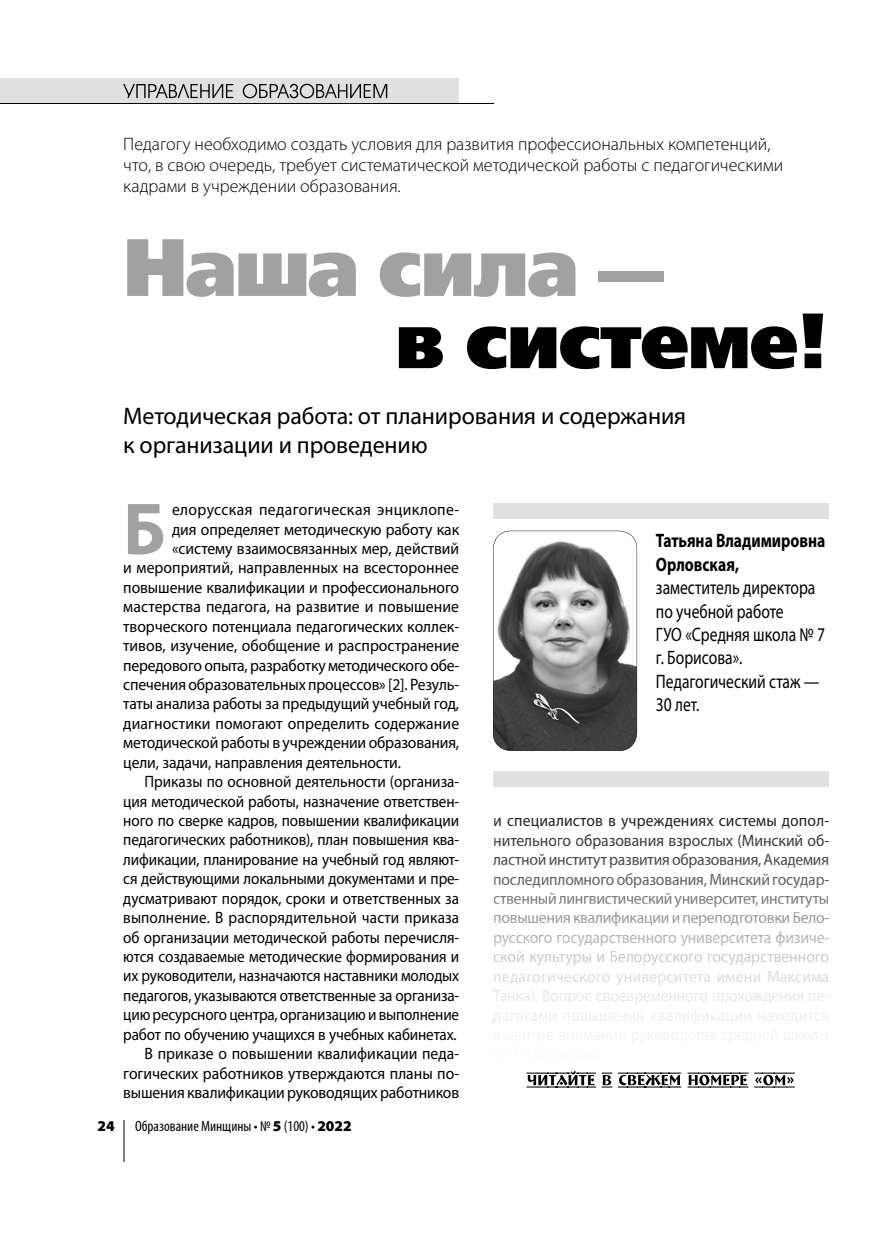
<style>
.page{position:relative;width:893px;height:1238px;background:#fff}
.page>*{position:absolute;margin:0;border:0;box-sizing:border-box;transform-origin:0 0}
.t1{font:81px "Free Set Black C";letter-spacing:-.025em;color:#a1a1a1}
.t2{font:78px "Free Set Black C";letter-spacing:-.02em;color:#000}
.t3{font:700 74.1px "Myriad Pro";color:#a1a1a1;scale:.95 1}
.t4{font:24px/28.8px "Myriad Pro";letter-spacing:-.005em;color:#000}
.t5{font:19.5px/23.4px "Myriad Pro";color:#000;scale:.8 1}
.t6{font:700 19.5px/23.4px "Myriad Pro";color:#000;scale:.8 1}
.t7{font:300 18px/21px "Myriad Pro";color:#000}
.t8{font:16.5px "Myriad Pro";letter-spacing:-.005em;color:#000;scale:.95 1}
.t9{font:16.5px "Myriad Pro";letter-spacing:-.005em;color:#000;scale:.92 1}
.t10{font:16.5px/19.5px "Myriad Pro";letter-spacing:-.01em;color:#484848;text-align:justify;scale:.95 1}
.t11{font:16.5px "Myriad Pro";letter-spacing:.025em;color:#000;scale:.95 1}
.t12{font:condensed 15px "Myriad Pro";color:#000}
.t13{font:900 15px "Myriad Pro";color:#000}
.s1{font-size:72px}
.s2{font-weight:900;font-stretch:normal}
.s3{color:#222}
.s4{color:#212121}
.s5{color:#323232}
.s6{color:#303030}
.s7{color:#313131}
.s8{color:#3f3f3f}
.s9{color:#464646}
.s10{color:#606060}
.s11{color:#575757}
.s12{color:#585858}
.s13{color:#7a7a7a}
.s14{color:#797979}
.s15{color:#7e7e7e}
.s16{color:#959595}
.s17{color:#939393}
.s18{color:#8c8c8c}
.s19{color:#b0b0b0}
.s20{color:#afafaf}
.s21{color:#acacac}
.s22{color:#c9c9c9}
.s23{color:#c7c7c7}
.s24{color:#c8c8c8}
.s25{color:#d7d7d7}
.s26{color:#ddd}
.s27{color:#d8d8d8}
.s28{color:#dcdcdc}
.s29{color:#d6d6d6}
.s30{color:#e4e4e4}
.s31{color:#e5e5e5}
.s32{color:#e9e9e9}
.s33{color:#e8e8e8}
.s34{color:#e7e7e7}
</style>
<div class="page">
<hr style="left:123px;top:1120px;width:1px;height:41px;background:#808080">
<div style="left:0;top:78px;width:458px;height:25px;background:#e0e0e0"></div>
<hr style="left:0;top:103px;width:493px;height:1px;background:#000">
<svg style="left:123px;top:84px;width:264px;height:14px"></svg>
<div style="left:493px;top:503px;width:336px;height:15px;background:#e0e0e0"></div>
<svg style="left:493px;top:531px;width:144px;height:220px"></svg>
<img style="left:526px;top:1086px;width:269px;height:2px">
<svg style="left:527px;top:1071px;width:268px;height:16px"></svg>
<p class="t7" style="left:123px;top:133px;width:661px">Педагогу необходимо создать условия для развития профессиональных компетенций, что, в свою очередь, требует систематической методической работы с педагогическими кадрами в учреждении образования.</p>
<h1 class="t1" style="left:123px;top:221px;width:541px">Наша сила <span class="s1">—</span></h1>
<h2 class="t2" style="left:395px;top:296px;width:436px">в системе!</h2>
<h3 class="t4" style="left:123px;top:402px;width:564px">Методическая работа: от планирования и содержания к организации и проведению</h3>
<h3 class="t3" style="left:123px;top:485px;width:46px">Б</h3>
<p class="t11" style="left:172px;top:500px;width:304px">елорусская педагогическая энциклопе-</p>
<p class="t8" style="left:172px;top:519px;width:304px">дия определяет методическую работу как</p>
<p class="t8" style="left:172px;top:539px;width:304px">«систему взаимосвязанных мер, действий</p>
<p class="t8" style="left:123px;top:558px;width:355px">и мероприятий, направленных на всестороннее</p>
<p class="t8" style="left:123px;top:577px;width:355px">повышение квалификации и профессионального</p>
<p class="t8" style="left:123px;top:597px;width:355px">мастерства педагога, на развитие и повышение</p>
<p class="t8" style="left:123px;top:616px;width:355px">творческого потенциала педагогических коллек-</p>
<p class="t8" style="left:123px;top:636px;width:355px">тивов, изучение, обобщение и распространение</p>
<p class="t8" style="left:123px;top:655px;width:355px">передового опыта, разработку методического обе-</p>
<p class="t8" style="left:123px;top:675px;width:355px">спечения образовательных процессов» [2]. Резуль-</p>
<p class="t8" style="left:123px;top:694px;width:355px">таты анализа работы за предыдущий учебный год,</p>
<p class="t8" style="left:123px;top:713px;width:355px">диагностики помогают определить содержание</p>
<p class="t8" style="left:123px;top:733px;width:355px">методической работы в учреждении образования,</p>
<p class="t8" style="left:123px;top:752px;width:294px">цели, задачи, направления деятельности.</p>
<p class="t9" style="left:145px;top:772px;width:343px">Приказы по основной деятельности (организа-</p>
<p class="t9" style="left:123px;top:791px;width:367px">ция методической работы, назначение ответствен-</p>
<p class="t9" style="left:123px;top:811px;width:367px">ного по сверке кадров, повышении квалификации</p>
<p class="t9" style="left:123px;top:830px;width:367px">педагогических работников), план повышения ква-</p>
<p class="t9" style="left:123px;top:849px;width:367px">лификации, планирование на учебный год являют-</p>
<p class="t9" style="left:123px;top:869px;width:367px">ся действующими локальными документами и пре-</p>
<p class="t9" style="left:123px;top:888px;width:367px">дусматривают порядок, сроки и ответственных за</p>
<p class="t9" style="left:123px;top:908px;width:367px">выполнение. В распорядительной части приказа</p>
<p class="t9" style="left:123px;top:927px;width:367px">об организации методической работы перечисля-</p>
<p class="t9" style="left:123px;top:947px;width:367px">ются создаваемые методические формирования и</p>
<p class="t9" style="left:123px;top:966px;width:367px">их руководители, назначаются наставники молодых</p>
<p class="t9" style="left:123px;top:985px;width:367px">педагогов, указываются ответственные за организа-</p>
<p class="t9" style="left:123px;top:1005px;width:367px">цию ресурсного центра, организацию и выполнение</p>
<p class="t9" style="left:123px;top:1024px;width:364px">работ по обучению учащихся в учебных кабинетах.</p>
<p class="t8" style="left:145px;top:1044px;width:333px">В приказе о повышении квалификации педа-</p>
<p class="t8" style="left:123px;top:1063px;width:355px">гогических работников утверждаются планы по-</p>
<p class="t8" style="left:123px;top:1083px;width:355px">вышения квалификации руководящих работников</p>
<p class="t13" style="left:98px;top:1117px;width:19px">24</p>
<p class="t12" style="left:135px;top:1117px;width:218px">Образование Минщины • № <span class="s2">5</span> (100) • <span class="s2">2022</span></p>
<p class="t6" style="left:656px;top:529px;width:213px">Татьяна Владимировна<br>Орловская,</p>
<p class="t5" style="left:656px;top:576px;width:213px">заместитель директора по учебной работе<br>ГУО «Средняя школа № 7 г. Борисова».<br>Педагогический стаж —<br>30 лет.</p>
<p class="t10" style="left:493px;top:811px;width:355px"><span class="s3">и спец</span><span class="s4">иалистов в учреж</span><span class="s3">де</span><span class="s4">ниях системы</span> <span class="s3">д</span><span class="s4">оп</span><span class="s3">ол&shy;</span><span class="s5">нительного о</span><span class="s6">бр</span><span class="s5">азования взрослы</span><span class="s7">х (М</span><span class="s5">инск</span><span class="s7">ий</span> <span class="s5">о</span><span class="s7">б&shy;</span>ластно<span class="s8">й</span>институтразвития<span class="s9">об</span>разования,<span class="s9">А</span>кадемия <span class="s10">последипломного</span> <span class="s11">об</span><span class="s10">разования,</span> <span class="s12">М</span><span class="s10">инский государ&shy;</span><span class="s13">ственн</span><span class="s14">ый</span><span class="s13">лингвистическ</span><span class="s14">ий</span><span class="s13">университет</span><span class="s15">,</span> <span class="s13">институты </span><span class="s16">повышения квал</span><span class="s17">иф</span><span class="s16">икацииипереподготовки</span> <span class="s18">Б</span><span class="s17">е</span><span class="s16">ло&shy;</span><span class="s19">ру</span><span class="s20">сского госуд</span><span class="s19">ар</span><span class="s20">ственного унив</span><span class="s19">ер</span><span class="s20">ситета</span> <span class="s21">ф</span><span class="s20">изич</span><span class="s19">е&shy;</span><span class="s22">ск</span><span class="s23">ой</span> <span class="s22">культуры и</span> <span class="s23">Бе</span><span class="s22">ло</span><span class="s24">ру</span><span class="s22">сского государственного </span><span class="s25">пе</span><span class="s26">да</span><span class="s25">го</span><span class="s27">ги</span><span class="s25">ческого</span> <span class="s26">ун</span><span class="s27">ив</span><span class="s26">ер</span><span class="s28">си</span><span class="s25">тета</span> <span class="s27">и</span><span class="s28">мени</span> <span class="s29">М</span><span class="s25">аксима </span><span class="s30">Та</span><span class="s31">нк</span><span class="s30">а)</span><span class="s32">.</span> <span class="s30">Во</span><span class="s31">пр</span><span class="s30">ос</span> <span class="s31">с</span><span class="s30">воев</span><span class="s31">ре</span><span class="s33">менн</span><span class="s31">ог</span><span class="s30">о</span> <span class="s31">прохождения</span> <span class="s30">пе</span><span class="s34">-</span></p>
</div>
